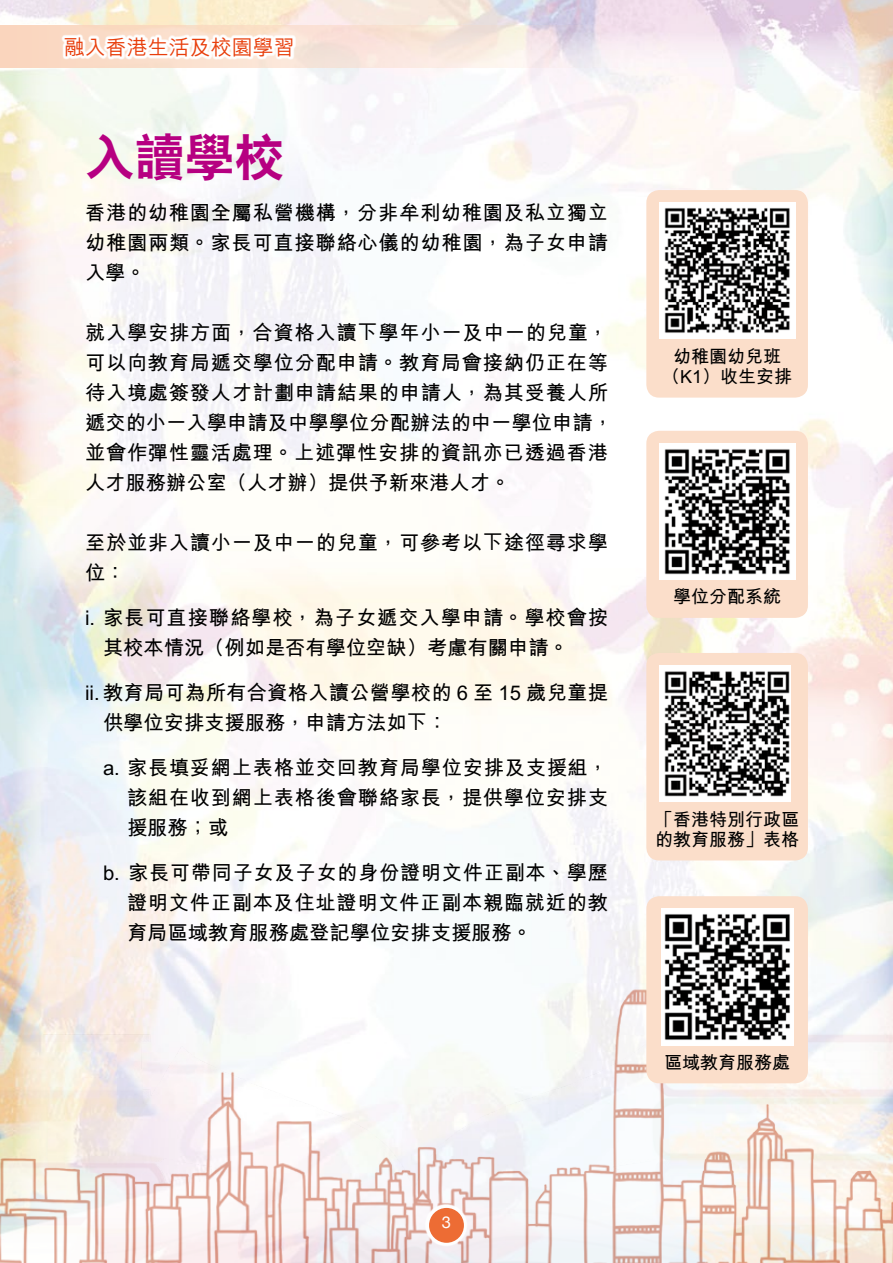
<style>
.page{position:relative;width:893px;height:1263px;background:#fff}
.page>*{position:absolute;margin:0;border:0;box-sizing:border-box;transform-origin:0 0}
.t1{font:800 49.8px "C Hei 2 HK";color:#b60081}
.t2{font:500 21px "M Hei HK";color:#e83e0b}
.t3{font:700 20.25px/30px "M Hei HK";letter-spacing:.035em;color:#000;text-align:justify}
.t4{font:700 20.25px/30px "M Hei HK";letter-spacing:.015em;color:#000}
.t5{font:700 18px/20.7px "M Hei HK";color:#000;text-align:center}
.t6{font:16.5px "Helvetica Neue";color:#fff}
</style>
<div class="page">
<img style="left:0;top:0;width:893px;height:974px">
<img style="left:0;top:974px;width:893px;height:289px">
<svg style="left:425px;top:1204px;width:43px;height:43px"></svg>
<div style="left:429px;top:1208px;width:35px;height:35px;background:#ed6c34;border-radius:50%"></div>
<div style="left:646px;top:190px;width:162px;height:208px;background:#fbdeca;border-radius:13px"></div>
<img style="left:659px;top:203px;width:136px;height:136px">
<div style="left:646px;top:653px;width:162px;height:207px;background:#fbdeca;border-radius:13px"></div>
<img style="left:659px;top:666px;width:132px;height:136px">
<div style="left:646px;top:896px;width:162px;height:187px;background:#fbdeca;border-radius:13px"></div>
<img style="left:661px;top:909px;width:132px;height:136px">
<div style="left:646px;top:431px;width:162px;height:187px;background:#fbdeca;border-radius:13px"></div>
<img style="left:659px;top:443px;width:136px;height:137px">
<svg style="left:0;top:26px;width:617px;height:42px;background:#f6e2d8"></svg>
<svg style="left:61px;top:34px;width:235px;height:26px"></svg>
<p class="t2" style="left:64px;top:32px;width:232px">融入香港生活及校園學習</p>
<h1 class="t1" style="left:85px;top:125px;width:201px">入讀學校</h1>
<p class="t3" style="left:85px;top:196px;width:525px">香港的幼稚園全屬私營機構，分非牟利幼稚園及私立獨立幼稚園兩類。家長可直接聯絡心儀的幼稚園，為子女申請入學。</p>
<p class="t3" style="left:85px;top:316px;width:529px;text-align:left">就入學安排方面，合資格入讀下學年小一及中一的兒童，可以向教育局遞交學位分配申請。教育局會接納仍正在等待入境處簽發人才計劃申請結果的申請人，為其受養人所遞交的小一入學申請及中學學位分配辦法的中一學位申請，並會作彈性靈活處理。上述彈性安排的資訊亦已透過香港人才服務辦公室（人才辦）提供予新來港人才。</p>
<p class="t3" style="left:85px;top:526px;width:525px">至於並非入讀小一及中一的兒童，可參考以下途徑尋求學位：</p>
<p class="t3" style="left:103px;top:601px;width:507px;text-indent:-18px">i. 家長可直接聯絡學校，為子女遞交入學申請。學校會按其校本情況（例如是否有學位空缺）考慮有關申請。</p>
<p class="t4" style="left:103px;top:676px;width:506px;text-indent:-18px">ii. 教育局可為所有合資格入讀公營學校的 6 至 15 歲兒童提供學位安排支援服務，申請方法如下：</p>
<p class="t3" style="left:127px;top:751px;width:483px;text-indent:-24px">a. 家長填妥網上表格並交回教育局學位安排及支援組，該組在收到網上表格後會聯絡家長，提供學位安排支援服務；或</p>
<p class="t3" style="left:127px;top:856px;width:482px;text-indent:-24px">b. 家長可帶同子女及子女的身份證明文件正副本、學歷證明文件正副本及住址證明文件正副本親臨就近的教育局區域教育服務處登記學位安排支援服務。</p>
<p class="t5" style="left:662px;top:344px;width:132px">幼稚園幼兒班（K1）收生安排</p>
<p class="t5" style="left:673px;top:585px;width:109px">學位分配系統</p>
<p class="t5" style="left:655px;top:807px;width:145px;text-align:left">「香港特別行政區的教育服務」表格</p>
<p class="t5" style="left:664px;top:1050px;width:127px">區域教育服務處</p>
<p class="t6" style="left:442px;top:1211px;width:11px">3</p>
</div>
